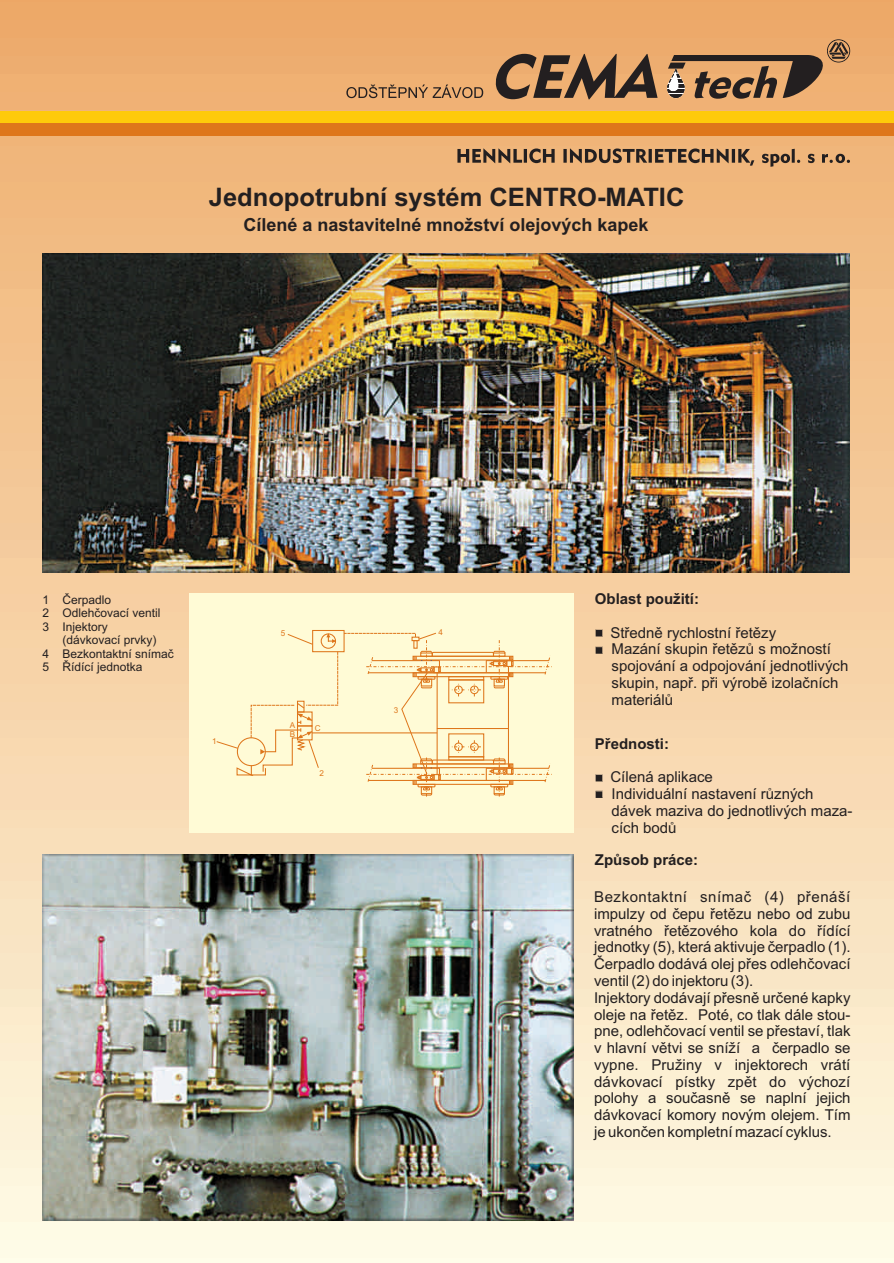
<style>
.page{position:relative;width:894px;height:1263px;background:#fff}
.page>*{position:absolute;margin:0;border:0;box-sizing:border-box;transform-origin:0 0}
.t1{font:700 25.5px "Arial CE";color:#231f20}
.t2{font:700 18px "Arial CE";color:#231f20}
.t3{font:15px/16.8px "Arial CE";color:#231f20}
.t4{font:700 15px "Arial CE";color:#231f20}
.t5{font:12px/13.4px "Arial CE";color:#231f20}
.t6{font:8.1px/8.9px "Arial CE";color:#de761b}
</style>
<div class="page">
<img style="left:0;top:0;width:894px;height:1263px">
<div style="left:189px;top:593px;width:384px;height:240px;background:#fffbd6"></div>
<div style="left:312px;top:630px;width:33px;height:22px;border:1px solid #de761b"></div>
<svg style="left:216px;top:632px;width:336px;height:165px"></svg>
<img style="left:42px;top:253px;width:808px;height:319px">
<img style="left:42px;top:854px;width:531px;height:366px">
<div style="left:0;top:111px;width:894px;height:12px;background:#feca0a"></div>
<div style="left:0;top:123px;width:894px;height:13px;background:#de761b"></div>
<svg style="left:596px;top:629px;width:7px;height:7px"></svg>
<svg style="left:596px;top:647px;width:7px;height:7px"></svg>
<svg style="left:596px;top:774px;width:7px;height:7px"></svg>
<svg style="left:596px;top:791px;width:7px;height:7px"></svg>
<svg style="left:346px;top:85px;width:137px;height:13px;background:#b8895d"></svg>
<svg style="left:496px;top:54px;width:162px;height:45px;background:#8c694a"></svg>
<svg style="left:667px;top:39px;width:183px;height:60px;background:#af8259"></svg>
<svg style="left:457px;top:149px;width:393px;height:18px;background:#aa835c"></svg>
<h1 class="t1" style="left:209px;top:188px;width:477px">Jednopotrubní systém CENTRO-MATIC</h1>
<p class="t2" style="left:244px;top:218px;width:407px">Cílené a nastavitelné množství olejových kapek</p>
<p class="t5" style="left:42px;top:594px;width:120px">1 Èerpadlo<br>2 Odlehèovací ventil<br>3 Injektory</p>
<p class="t5" style="left:42px;top:634px;width:133px;text-indent:20px">(dávkovací prvky)<br>4 Bezkontaktní snímaè<br>5 Øídící jednotka</p>
<p class="t6" style="left:212px;top:738px;width:6px">1</p>
<p class="t6" style="left:281px;top:630px;width:6px">5</p>
<p class="t6" style="left:290px;top:722px;width:7px">A<br>B</p>
<p class="t6" style="left:315px;top:725px;width:7px">C</p>
<p class="t6" style="left:319px;top:770px;width:6px">2</p>
<p class="t6" style="left:394px;top:706px;width:6px">3</p>
<p class="t6" style="left:438px;top:629px;width:6px">4</p>
<p class="t4" style="left:595px;top:593px;width:106px">Oblast použití:</p>
<p class="t3" style="left:610px;top:625px;width:240px">Støednì rychlostní øetìzy<br>Mazání skupin øetìzù s možností spojování a odpojování jednotlivých skupin, napø. pøi výrobì izolaèních materiálù</p>
<p class="t4" style="left:595px;top:738px;width:76px">Pøednosti:</p>
<p class="t3" style="left:610px;top:770px;width:244px">Cílená aplikace<br>Individuální nastavení rùzných dávek maziva do jednotlivých maza&shy;cích bodù</p>
<p class="t4" style="left:595px;top:855px;width:105px">Zpùsob práce:</p>
<p class="t3" style="left:594px;top:890px;width:258px">Bezkontaktní snímaè (4) pøenáší impulzy od èepu øetìzu nebo od zubu vratného øetìzového kola do øídící jednotky (5), která aktivuje èerpadlo (1).<br>Èerpadlo dodává olej pøes odlehèovací ventil (2) do injektoru (3).<br>Injektory dodávají pøesnì urèené kapky oleje na øetìz. Poté, co tlak dále stou&shy;pne, odlehèovací ventil se pøestaví, tlak v hlavní vìtvi se sníží a èerpadlo se vypne. Pružiny v injektorech vrátí dávkovací pístky zpìt do výchozí polohy a souèasnì se naplní jejich dávkovací komory novým olejem. Tím je ukonèen kompletní mazací cyklus.</p>
</div>
